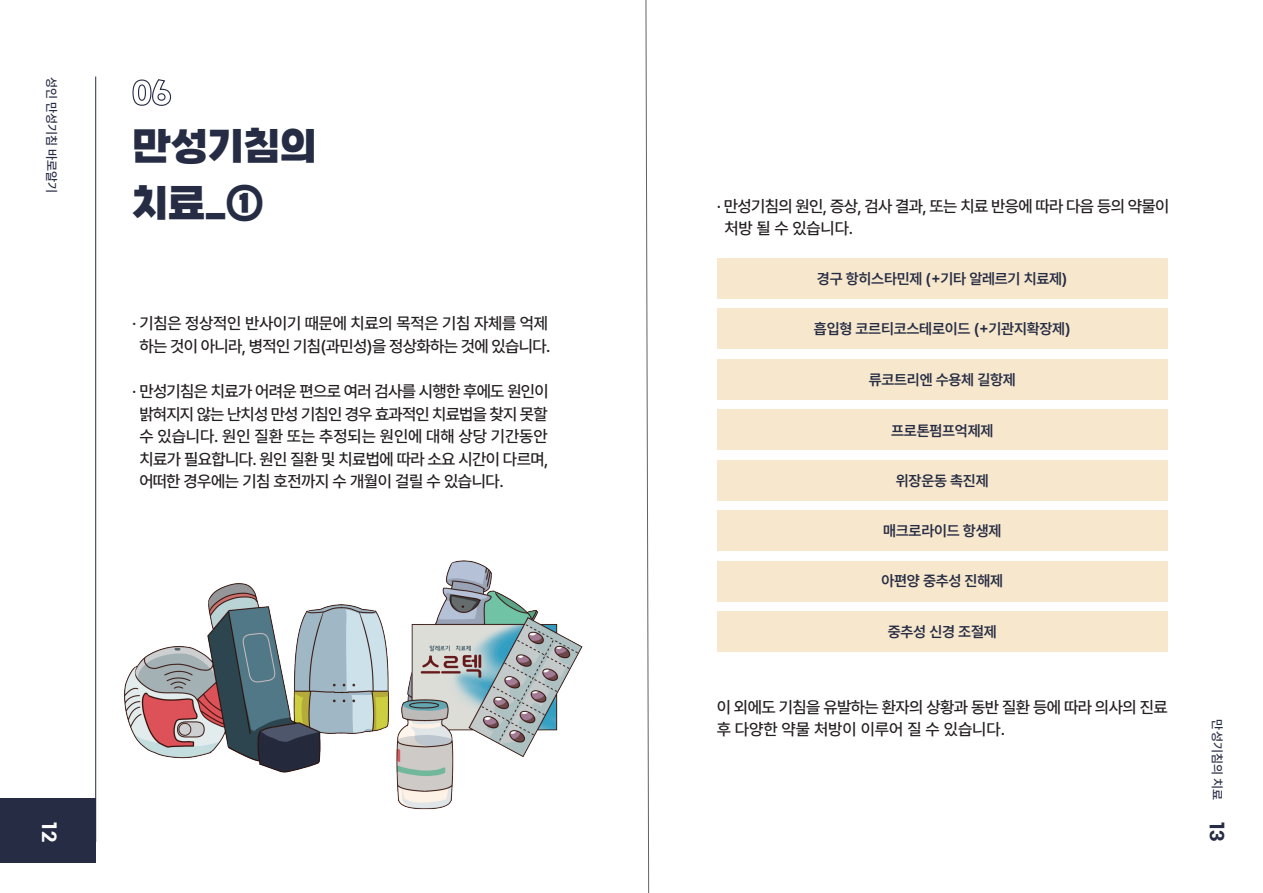
<style>
.page{position:relative;width:1263px;height:893px;background:#fff}
.page>*{position:absolute;margin:0;border:0;box-sizing:border-box;transform-origin:0 0}
.t1{font:800 42px/57px "Gangwon Edu Power";color:#262c44}
.t2{font:18px "Gmarket Sans TTF Bold";color:#fff;scale:.95 1}
.t3{font:18px "Gmarket Sans TTF Bold";color:#262c44;scale:.95 1}
.t4{font:500 16.5px/22.5px "Pretendard";letter-spacing:-.03em;color:#231f20}
.t5{font:600 15px "Pretendard";letter-spacing:-.015em;color:#262c44}
.t6{font:500 12.75px "Pretendard";color:#262c44}
</style>
<div class="page">
<div style="left:0;top:799px;width:96px;height:64px;background:#262c44"></div>
<hr style="left:95px;top:77px;width:1px;height:765px;background:#262c44">
<svg style="left:132px;top:79px;width:40px;height:27px"></svg>
<div style="left:717px;top:258px;width:451px;height:40px;background:#f7e8cd"></div>
<div style="left:717px;top:308px;width:451px;height:41px;background:#f7e8cd"></div>
<div style="left:717px;top:359px;width:451px;height:40px;background:#f7e8cd"></div>
<div style="left:717px;top:409px;width:451px;height:41px;background:#f7e8cd"></div>
<div style="left:717px;top:460px;width:451px;height:41px;background:#f7e8cd"></div>
<div style="left:717px;top:510px;width:451px;height:41px;background:#f7e8cd"></div>
<div style="left:717px;top:561px;width:451px;height:41px;background:#f7e8cd"></div>
<div style="left:717px;top:611px;width:451px;height:41px;background:#f7e8cd"></div>
<img style="left:124px;top:560px;width:459px;height:250px">
<svg style="left:645px;top:0;width:5px;height:893px"></svg>
<p class="t6" style="left:61px;top:77px;width:118px;rotate:90deg">성인 만성기침 바로알기</p>
<h1 class="t1" style="left:132px;top:119px;width:186px">만성기침의 치료_①</h1>
<p class="t4" style="left:132px;top:312px;width:420px;text-align:center">· 기침은 정상적인 반사이기 때문에 치료의 목적은 기침 자체를 억제 하는 것이 아니라, 병적인 기침(과민성)을 정상화하는 것에 있습니다.</p>
<p class="t4" style="left:139px;top:380px;width:411px;text-align:justify;text-indent:-7px">· 만성기침은 치료가 어려운 편으로 여러 검사를 시행한 후에도 원인이 밝혀지지 않는 난치성 만성 기침인 경우 효과적인 치료법을 찾지 못할 수 있습니다. 원인 질환 또는 추정되는 원인에 대해 상당 기간동안 치료가 필요합니다. 원인 질환 및 치료법에 따라 소요 시간이 다르며, 어떠한 경우에는 기침 호전까지 수 개월이 걸릴 수 있습니다.</p>
<p class="t2" style="left:59px;top:822px;width:22px;rotate:90deg">12</p>
<p class="t4" style="left:724px;top:194px;width:446px;text-indent:-8px">· 만성기침의 원인, 증상, 검사 결과, 또는 치료 반응에 따라 다음 등의 약물이 처방 될 수 있습니다.</p>
<p class="t5" style="left:817px;top:268px;width:252px">경구 항히스타민제 (+기타 알레르기 치료제)</p>
<p class="t5" style="left:814px;top:318px;width:258px">흡입형 코르티코스테로이드 (+기관지확장제)</p>
<p class="t5" style="left:869px;top:369px;width:149px">류코트리엔 수용체 길항제</p>
<p class="t5" style="left:891px;top:419px;width:104px">프로톤펌프억제제</p>
<p class="t5" style="left:896px;top:470px;width:94px">위장운동 촉진제</p>
<p class="t5" style="left:883px;top:519px;width:120px">매크로라이드 항생제</p>
<p class="t5" style="left:881px;top:570px;width:123px">아편양 중추성 진해제</p>
<p class="t5" style="left:888px;top:620px;width:110px">중추성 신경 조절제</p>
<p class="t4" style="left:717px;top:695px;width:452px">이 외에도 기침을 유발하는 환자의 상황과 동반 질환 등에 따라 의사의 진료 후 다양한 약물 처방이 이루어 질 수 있습니다.</p>
<p class="t6" style="left:1226px;top:719px;width:82px;rotate:90deg">만성기침의 치료</p>
<p class="t3" style="left:1227px;top:822px;width:22px;rotate:90deg">13</p>
</div>
